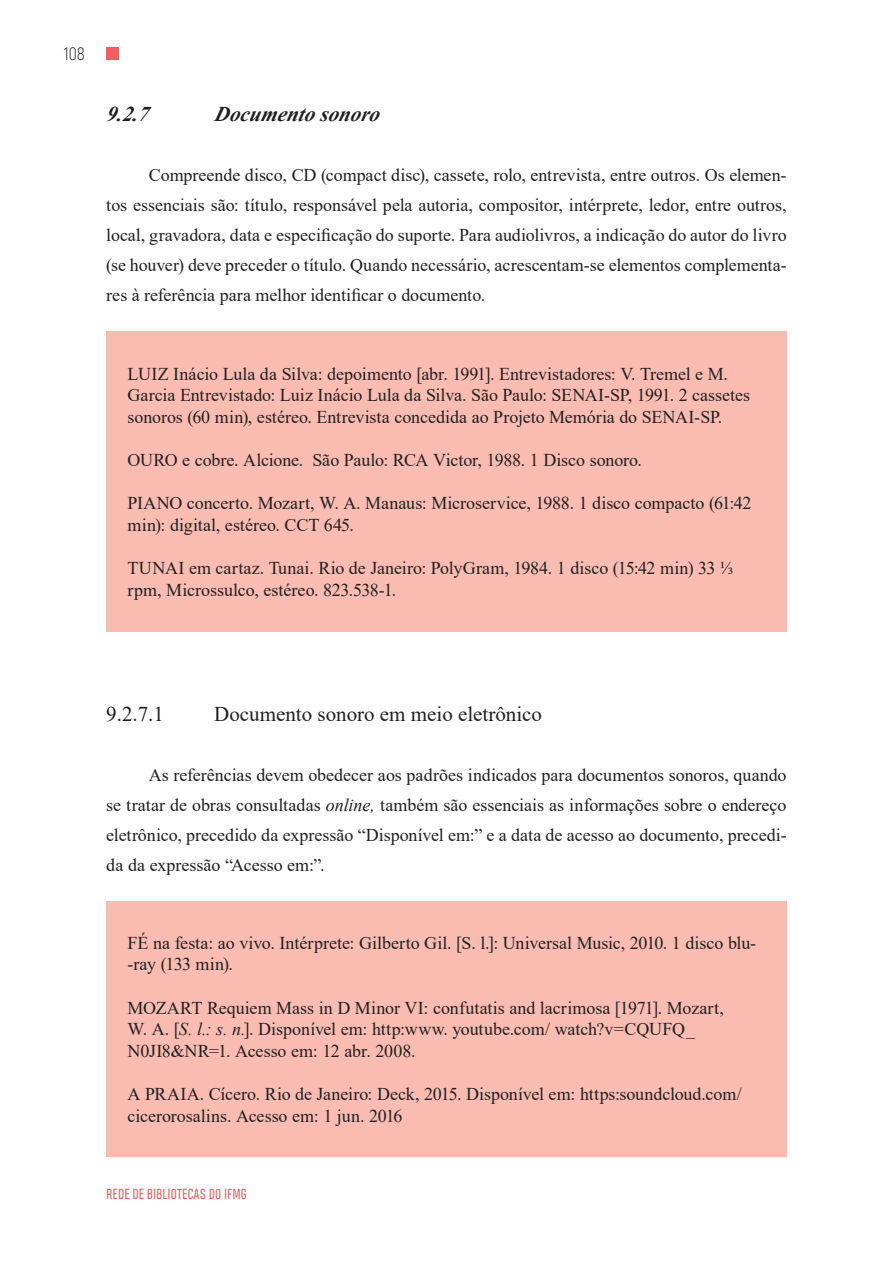
<style>
.page{position:relative;width:893px;height:1263px;background:#fff}
.page>*{position:absolute;margin:0;border:0;box-sizing:border-box;transform-origin:0 0}
.t1{font:21px "Times New Roman";color:#231f20}
.t2{font:italic 700 21px "Times New Roman";color:#231f20}
.t3{font:18px/21.6px "Times New Roman";letter-spacing:-.005em;color:#231f20}
.t4{font:300 18px "Akrobat";color:#231f20}
.t5{font:15px "Heading Smallcase Pro Trial";letter-spacing:.01em;color:#f05e60}
.s1{font-style:italic}
</style>
<div class="page">
<div style="left:106px;top:47px;width:13px;height:13px;background:#f05e60"></div>
<div style="left:106px;top:331px;width:681px;height:300px;background:#fabcb1"></div>
<div style="left:106px;top:901px;width:681px;height:255px;background:#fabcb1"></div>
<p class="t4" style="left:64px;top:43px;width:23px">108</p>
<p class="t2" style="left:106px;top:100px;width:43px">9.2.7</p>
<p class="t2" style="left:214px;top:100px;width:171px">Documento sonoro</p>
<p class="t3" style="left:106px;top:160px;width:682px;line-height:30px;text-align:justify;text-indent:43px">Compreende disco, CD (compact disc), cassete, rolo, entrevista, entre outros. Os elemen&shy;tos essenciais são: título, responsável pela autoria, compositor, intérprete, ledor, entre outros, local, gravadora, data e especificação do suporte. Para audiolivros, a indicação do autor do livro (se houver) deve preceder o título. Quando necessário, acrescentam-se elementos complementa&shy;res à referência para melhor identificar o documento.</p>
<p class="t3" style="left:128px;top:362px;width:624px">LUIZ Inácio Lula da Silva: depoimento [abr. 1991]. Entrevistadores: V. Tremel e M.<br>Garcia Entrevistado: Luiz Inácio Lula da Silva. São Paulo: SENAI-SP, 1991. 2 cassetes sonoros (60 min), estéreo. Entrevista concedida ao Projeto Memória do SENAI-SP.</p>
<p class="t3" style="left:128px;top:449px;width:516px">OURO e cobre. Alcione. São Paulo: RCA Victor, 1988. 1 Disco sonoro.</p>
<p class="t3" style="left:128px;top:492px;width:625px">PIANO concerto. Mozart, W. A. Manaus: Microservice, 1988. 1 disco compacto (61:42 min): digital, estéreo. CCT 645.</p>
<p class="t3" style="left:128px;top:557px;width:607px">TUNAI em cartaz. Tunai. Rio de Janeiro: PolyGram, 1984. 1 disco (15:42 min) 33 ⅓ rpm, Microssulco, estéreo. 823.538-1.</p>
<p class="t1" style="left:106px;top:699px;width:59px">9.2.7.1</p>
<p class="t1" style="left:214px;top:699px;width:329px">Documento sonoro em meio eletrônico</p>
<p class="t3" style="left:106px;top:760px;width:682px;line-height:30px;text-align:justify;text-indent:43px">As referências devem obedecer aos padrões indicados para documentos sonoros, quando se tratar de obras consultadas <span class="s1">online,</span> também são essenciais as informações sobre o endereço eletrônico, precedido da expressão “Disponível em:” e a data de acesso ao documento, precedi&shy;da da expressão “Acesso em:”.</p>
<p class="t3" style="left:128px;top:931px;width:630px">FÉ na festa: ao vivo. Intérprete: Gilberto Gil. [S. l.]: Universal Music, 2010. 1 disco blu--ray (133 min).</p>
<p class="t3" style="left:128px;top:996px;width:598px">MOZART Requiem Mass in D Minor VI: confutatis and lacrimosa [1971]. Mozart,<br>W. A. [<span class="s1">S. l.: s. n.</span>]. Disponível em: http:www. youtube.com/ watch?v=CQUFQ_<br>N0JI8&amp;NR=1. Acesso em: 12 abr. 2008.</p>
<p class="t3" style="left:128px;top:1082px;width:616px">A PRAIA. Cícero. Rio de Janeiro: Deck, 2015. Disponível em: https:soundcloud.com/ cicerorosalins. Acesso em: 1 jun. 2016</p>
<p class="t5" style="left:106px;top:1185px;width:142px">REDE DE BIBLIOTECAS DO IFMG</p>
</div>
